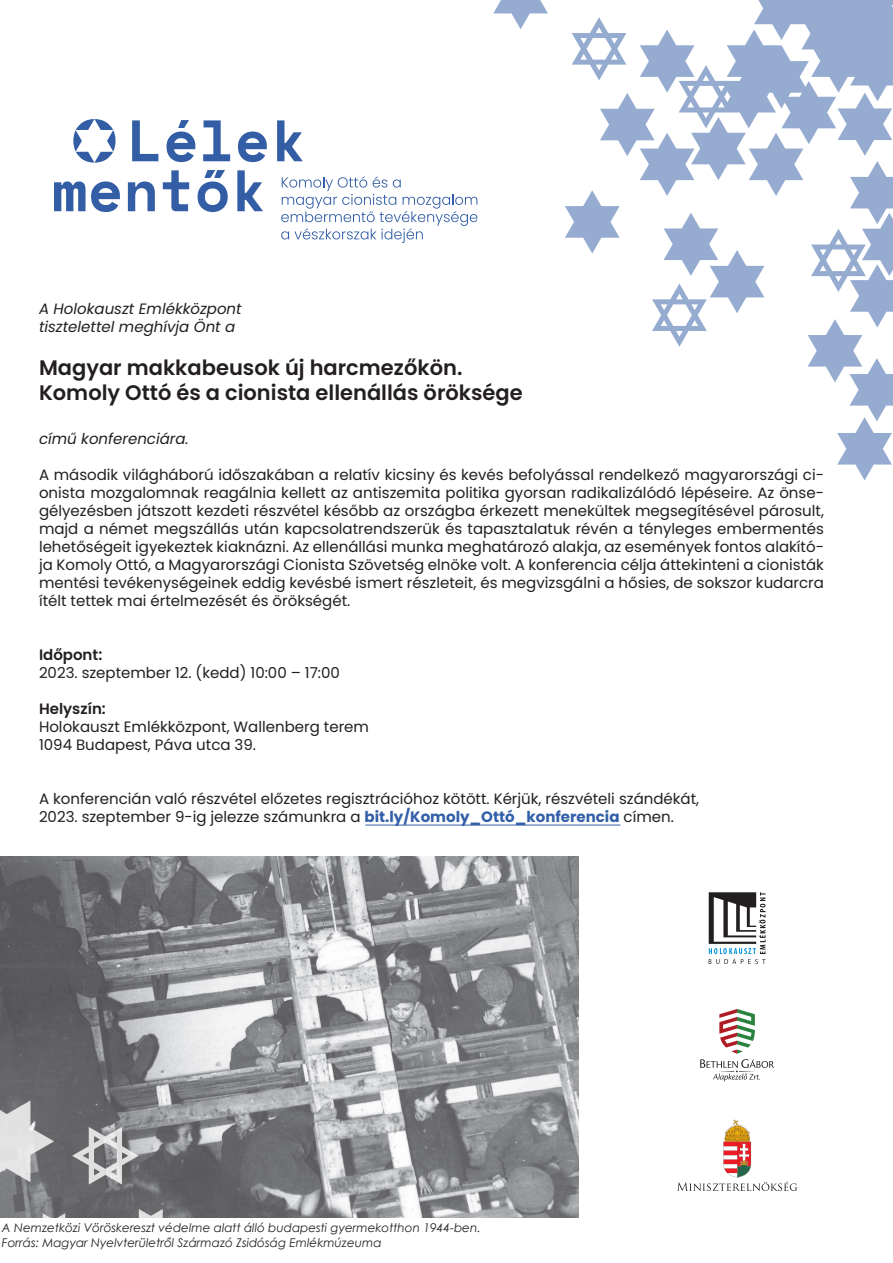
<style>
.page{position:relative;width:893px;height:1263px;background:#fff}
.page>*{position:absolute;margin:0;border:0;box-sizing:border-box;transform-origin:0 0}
.t1{font:600 21px/25.2px "Poppins";color:#231f20}
.t2{font:15px/18px "Poppins";color:#231f20;text-align:justify}
.t3{font:italic 15px "Poppins";color:#231f20}
.t4{font:600 15px "Poppins";color:#231f20}
.t5{font:italic 12px/14.4px "Century Gothic";color:#231f20}
.s1{font-weight:700;color:#335fa8}
</style>
<div class="page">
<svg style="left:709px;top:892px;width:57px;height:72px"></svg>
<svg style="left:677px;top:1120px;width:120px;height:71px"></svg>
<svg style="left:700px;top:1009px;width:74px;height:72px"></svg>
<svg style="left:493px;top:0;width:55px;height:29px"></svg>
<svg style="left:565px;top:0;width:328px;height:480px"></svg>
<svg style="left:73px;top:119px;width:43px;height:44px"></svg>
<svg style="left:132px;top:120px;width:26px;height:41px"></svg>
<svg style="left:167px;top:120px;width:28px;height:42px"></svg>
<svg style="left:203px;top:120px;width:27px;height:41px"></svg>
<svg style="left:238px;top:131px;width:29px;height:31px"></svg>
<svg style="left:277px;top:120px;width:26px;height:41px"></svg>
<svg style="left:54px;top:181px;width:66px;height:31px"></svg>
<svg style="left:128px;top:181px;width:27px;height:30px"></svg>
<svg style="left:163px;top:170px;width:26px;height:41px"></svg>
<svg style="left:198px;top:170px;width:30px;height:42px"></svg>
<svg style="left:237px;top:170px;width:26px;height:41px"></svg>
<svg style="left:281px;top:176px;width:196px;height:67px"></svg>
<hr style="left:365px;top:825px;width:255px;height:1px;background:#335fa8">
<img style="left:0;top:856px;width:578px;height:362px">
<svg style="left:0;top:1100px;width:54px;height:82px"></svg>
<svg style="left:127px;top:1209px;width:48px;height:9px"></svg>
<svg style="left:31px;top:1213px;width:46px;height:5px"></svg>
<svg style="left:72px;top:1127px;width:67px;height:57px"></svg>
<p class="t3" style="left:39px;top:300px;width:204px">A Holokauszt Emlékközpont</p>
<p class="t3" style="left:39px;top:318px;width:198px">tisztelettel meghívja Önt a</p>
<p class="t1" style="left:39px;top:355px;width:485px">Magyar makkabeusok új harcmezőkön.<br>Komoly Ottó és a cionista ellenállás öröksége</p>
<p class="t3" style="left:39px;top:430px;width:151px">című konferenciára.</p>
<p class="t2" style="left:39px;top:465px;width:786px">A második világháború időszakában a relatív kicsiny és kevés befolyással rendelkező magyarországi ci&shy;onista mozgalomnak reagálnia kellett az antiszemita politika gyorsan radikalizálódó lépéseire. Az önse&shy;gélyezésben játszott kezdeti részvétel később az országba érkezett menekültek megsegítésével párosult, majd a német megszállás után kapcsolatrendszerük és tapasztalatuk révén a tényleges embermentés lehetőségeit igyekeztek kiaknázni. Az ellenállási munka meghatározó alakja, az események fontos alakító&shy;ja Komoly Ottó, a Magyarországi Cionista Szövetség elnöke volt. A konferencia célja áttekinteni a cionisták mentési tevékenységeinek eddig kevésbé ismert részleteit, és megvizsgálni a hősies, de sokszor kudarcra ítélt tettek mai értelmezését és örökségét.</p>
<p class="t4" style="left:39px;top:646px;width:65px">Időpont:</p>
<p class="t2" style="left:39px;top:663px;width:302px">2023. szeptember 12. (kedd) 10:00 – 17:00</p>
<p class="t4" style="left:39px;top:700px;width:68px">Helyszín:</p>
<p class="t2" style="left:39px;top:717px;width:331px">Holokauszt Emlékközpont, Wallenberg terem</p>
<p class="t2" style="left:39px;top:735px;width:219px">1094 Budapest, Páva utca 39.</p>
<p class="t2" style="left:39px;top:789px;width:662px">A konferencián való részvétel előzetes regisztrációhoz kötött. Kérjük, részvételi szándékát,<br>2023. szeptember 9-ig jelezze számunkra a <span class="s1">bit.ly/Komoly_Ottó_konferencia</span> címen.</p>
<p class="t5" style="left:2px;top:1220px;width:480px">A Nemzetközi Vöröskereszt védelme alatt álló budapesti gyermekotthon 1944-ben.<br>Forrás: Magyar Nyelvterületről Származó Zsidóság Emlékmúzeuma</p>
</div>
